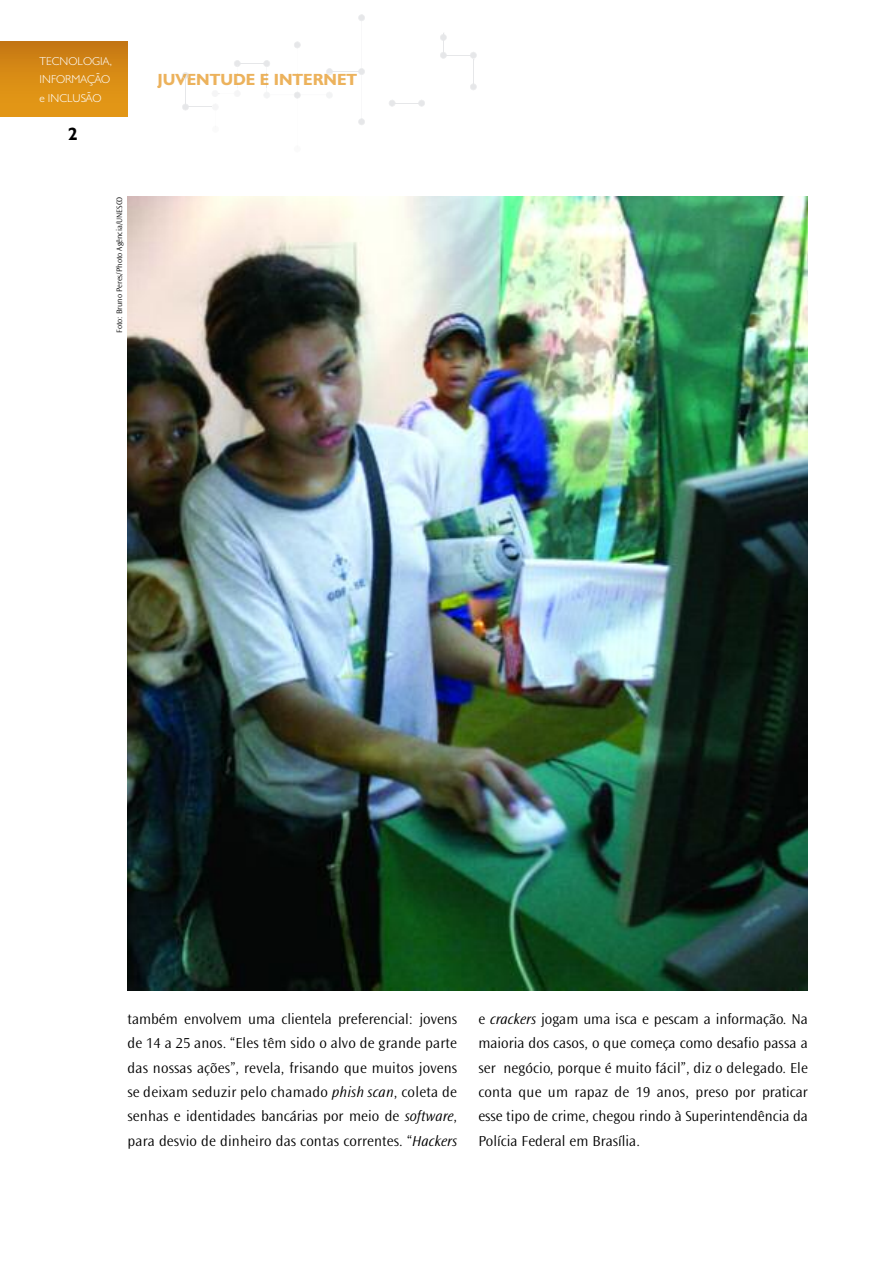
<style>
.page{position:relative;width:893px;height:1263px;background:#fff}
.page>*{position:absolute;margin:0;border:0;box-sizing:border-box;transform-origin:0 0}
.t1{font:700 18px "Gill Sans";color:#000}
.t2{font:700 16.5px "Humanist 521 BT";color:#ecb25c}
.t3{font:15px/24.3px "Ocean Sans MM.310.wt.475.wd";color:#000;text-align:justify}
.t4{font:300 11.4px/18.8px "Humanist 521 BT";color:#fff}
.t5{font:8.25px "Ocean Sans MM.310.wt.475.wd";color:#000}
.s1{color:#e5ae5a}
.s2{font-family:"Ocean Sans MM It.310.wt.475.wd"}
</style>
<div class="page">
<svg style="left:470px;top:52px;width:7px;height:38px"></svg>
<svg style="left:440px;top:33px;width:7px;height:26px"></svg>
<hr style="left:443px;top:55px;width:30px;height:1px;background:#e6e7e9">
<svg style="left:389px;top:100px;width:36px;height:7px"></svg>
<div style="left:0;top:42px;width:127px;height:75px;background:linear-gradient(to bottom,#c87a14,#e89c16)"></div>
<hr style="left:237px;top:63px;width:30px;height:1px;background:#e6e7e9">
<svg style="left:263px;top:14px;width:102px;height:111px"></svg>
<svg style="left:182px;top:60px;width:59px;height:51px"></svg>
<img style="left:128px;top:197px;width:680px;height:793px">
<p class="t4" style="left:40px;top:53px;width:74px">TECNOLOGIA,<br>INFORMAÇÃO e INCLUSÃO</p>
<p class="t1" style="left:68px;top:127px;width:11px">2</p>
<p class="t5" style="left:116px;top:333px;width:138px;rotate:-90deg">Foto: Bruno Peres/Photo Agência/UNESCO</p>
<p class="t2" style="left:158px;top:74px;width:201px">JU<span class="s1">VE</span>NTUDE E INTERNET</p>
<p class="t3" style="left:128px;top:1008px;width:331px">também envolvem uma clientela preferencial: jovens de 14 a 25 anos. “Eles têm sido o alvo de grande parte das nossas ações”, revela, frisando que muitos jovens se deixam seduzir pelo chamado <span class="s2">phish scan</span>, coleta de senhas e identidades bancárias por meio de <span class="s2">software</span>, para desvio de dinheiro das contas correntes. “<span class="s2">Hackers</span></p>
<p class="t3" style="left:478px;top:1008px;width:331px">e <span class="s2">crackers</span> jogam uma isca e pescam a informação. Na maioria dos casos, o que começa como desafio passa a ser negócio, porque é muito fácil”, diz o delegado. Ele conta que um rapaz de 19 anos, preso por praticar esse tipo de crime, chegou rindo à Superintendência da Polícia Federal em Brasília.</p>
</div>
